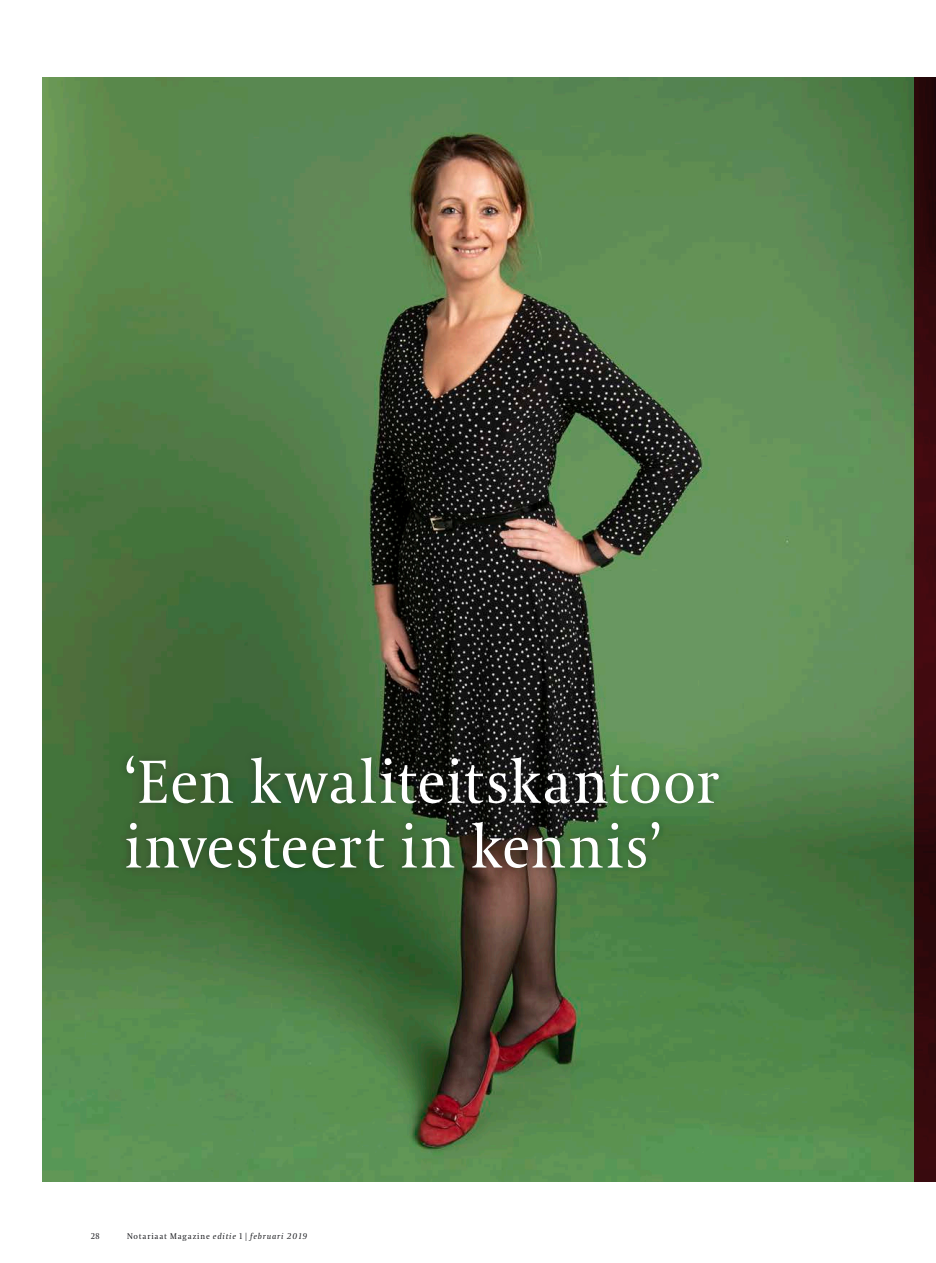
<style>
.page{position:relative;width:936px;height:1263px;background:#fff}
.page>*{position:absolute;margin:0;border:0;box-sizing:border-box;transform-origin:0 0}
.t1{font:60.45px/64.7px "VPRO Coranto";letter-spacing:.01em;color:#fff}
.t2{font:italic 8.25px "VPRO Coranto";letter-spacing:.1em;color:#1b1c20}
.t3{font:8.25px "VPRO Coranto Cn";color:#1b1c20}
.s1{font-style:normal}
.s2{font-family:"VPRO Coranto Cn";font-style:normal}
</style>
<div class="page">
<img style="left:43px;top:77px;width:871px;height:1104px">
<div style="left:119px;top:748px;width:607px;height:128px;background:#1b1c20;opacity:.33"></div>
<svg style="left:914px;top:77px;width:21px;height:1104px;background:#35080c"></svg>
<p class="t1" style="left:125px;top:750px;width:596px">‘Een kwaliteitskantoor investeert in kennis’</p>
<p class="t3" style="left:91px;top:1231px;width:10px">28</p>
<p class="t2" style="left:127px;top:1231px;width:181px"><span class="s1">Notariaat Magazine</span> editie <span class="s2">1 |</span> februari 2019</p>
</div>
